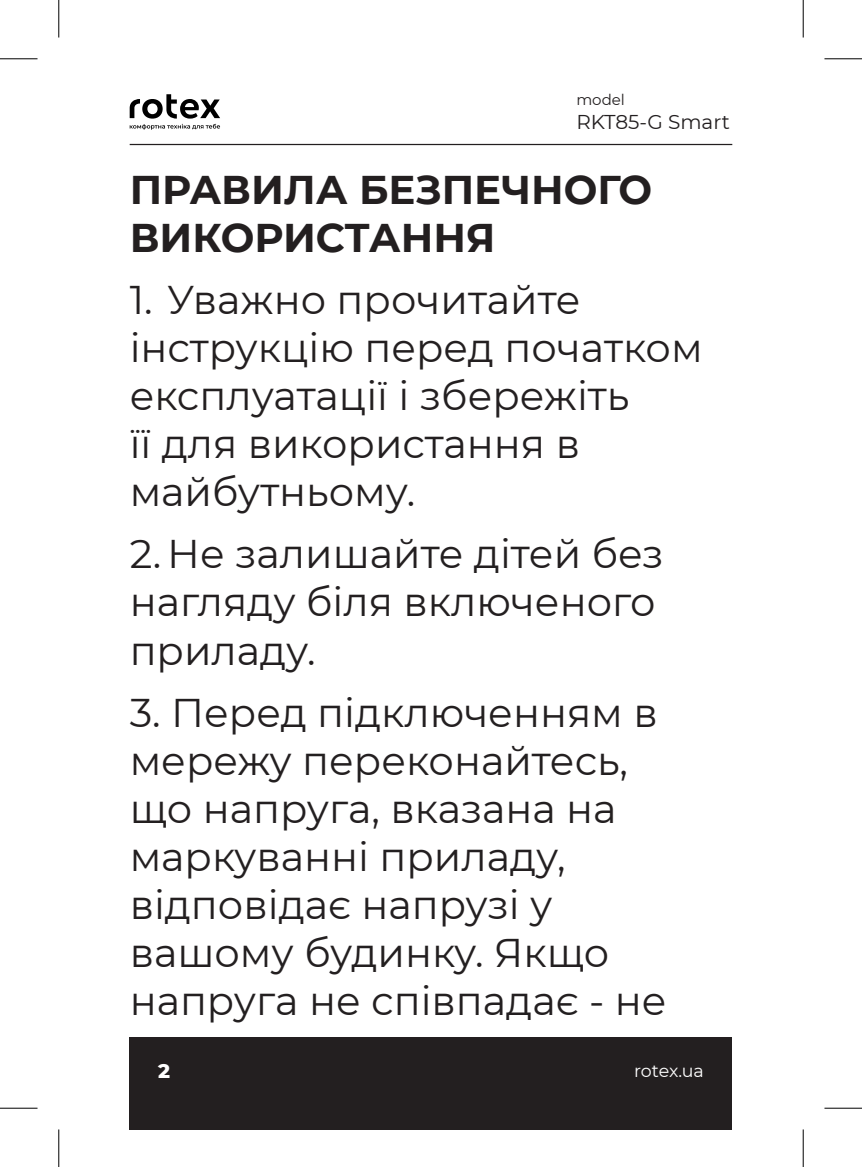
<style>
.page{position:relative;width:862px;height:1167px;background:#fff}
.page>*{position:absolute;margin:0;border:0;box-sizing:border-box;transform-origin:0 0}
.Text{font:40px/48px "Montserrat";color:#231f20}
.PlainText{font:700 40px/48px "Montserrat";color:#231f20}
.t1{font:20px "Montserrat";color:#231f20}
.t2{font:800 20px "Montserrat";color:#fff}
.t3{font:17.5px "Montserrat";letter-spacing:-.015em;color:#fff}
.t4{font:15px "Montserrat";color:#231f20}
</style>
<div class="page">
<div style="left:130px;top:1037px;width:602px;height:92px;background:#231f20"></div>
<hr style="left:130px;top:144px;width:602px;height:1px;background:#231f20">
<svg style="left:130px;top:94px;width:90px;height:36px"></svg>
<hr style="left:0;top:58px;width:38px;height:1px;background:#000">
<hr style="left:824px;top:58px;width:38px;height:1px;background:#000">
<hr style="left:0;top:1107px;width:38px;height:1px;background:#000">
<hr style="left:824px;top:1107px;width:38px;height:1px;background:#000">
<hr style="left:58px;top:0;width:1px;height:37px;background:#000">
<hr style="left:58px;top:1129px;width:1px;height:37px;background:#000">
<hr style="left:802px;top:0;width:1px;height:37px;background:#000">
<hr style="left:802px;top:1129px;width:1px;height:37px;background:#000">
<p class="t4" style="left:576px;top:90px;width:50px">model</p>
<p class="t1" style="left:576px;top:109px;width:155px">RKT85-G Smart</p>
<p class="PlainText" style="left:130px;top:164px;width:524px">ПРАВИЛА БЕЗПЕЧНОГО<br>ВИКОРИСТАННЯ</p>
<p class="Text" style="left:130px;top:274px;width:574px">1. Уважно прочитайте інструкцію перед початком експлуатації і збережіть<br>її для використання в майбутньому.</p>
<p class="Text" style="left:130px;top:529px;width:535px">2. Не залишайте дітей без нагляду біля включеного приладу.</p>
<p class="Text" style="left:130px;top:687px;width:538px">3. Перед підключенням в мережу переконайтесь, що напруга, вказана на маркуванні приладу, відповідає напрузі у вашому будинку. Якщо напруга не співпадає - не</p>
<p class="t2" style="left:158px;top:1056px;width:13px">2</p>
<p class="t3" style="left:634px;top:1058px;width:71px">rotex.ua</p>
</div>
